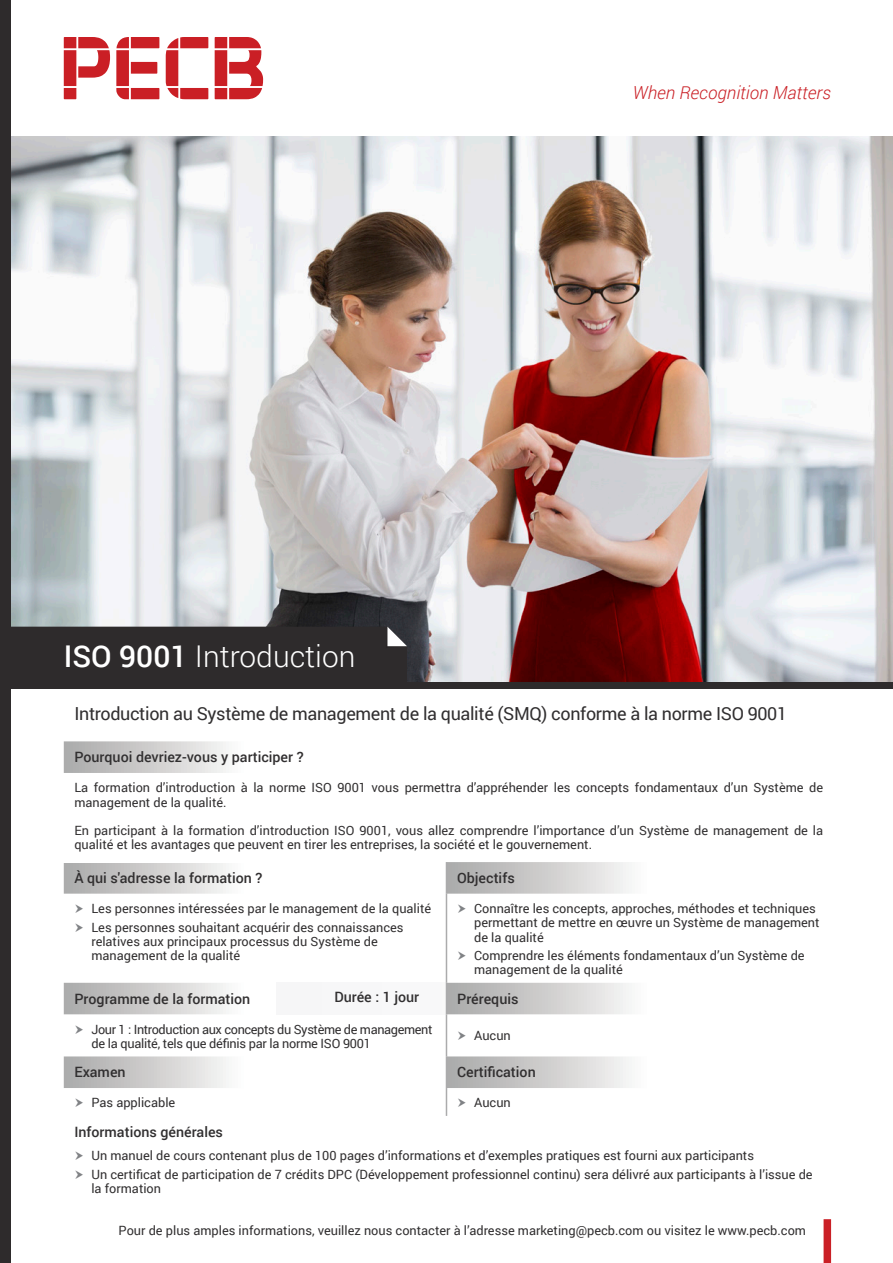
<style>
.page{position:relative;width:893px;height:1263px;background:#fff}
.page>*{position:absolute;margin:0;border:0;box-sizing:border-box;transform-origin:0 0}
.t1{font:300 30px "Roboto";color:#fff}
.t2{font:18px "Roboto";letter-spacing:-.02em;color:#312f30}
.t3{font:italic 300 18px "Roboto";color:#ca2026}
.Table1{font:500 14.25px "Roboto";color:#312f30}
.t4{font:12.75px/14.2px "Roboto";color:#312f30}
.t5{font:12.75px/14.2px "Roboto";letter-spacing:-.03em;color:#312f30}
.s1{font-weight:500}
</style>
<div class="page">
<img style="left:11px;top:136px;width:882px;height:546px">
<svg style="left:116px;top:37px;width:43px;height:62px"></svg>
<svg style="left:166px;top:37px;width:42px;height:62px"></svg>
<svg style="left:215px;top:37px;width:48px;height:62px"></svg>
<svg style="left:64px;top:37px;width:46px;height:62px"></svg>
<div style="left:824px;top:1219px;width:7px;height:44px;background:#ca2026"></div>
<div style="left:0;top:0;width:11px;height:1263px;background:#2e2b2c"></div>
<div style="left:11px;top:627px;width:396px;height:55px;background:#2e2b2c"></div>
<div style="left:0;top:682px;width:893px;height:6px;background:#2e2b2c"></div>
<svg style="left:64px;top:741px;width:382px;height:347px"></svg>
<div style="left:64px;top:773px;width:765px;height:89px;background:#fff"></div>
<svg style="left:447px;top:862px;width:182px;height:226px"></svg>
<div style="left:276px;top:983px;width:170px;height:31px;background:#f7f7f8"></div>
<hr style="left:446px;top:862px;width:1px;height:32px;background:#ababac">
<hr style="left:446px;top:894px;width:1px;height:89px;background:#ababac">
<hr style="left:446px;top:1014px;width:1px;height:42px;background:#ababac">
<hr style="left:446px;top:1056px;width:1px;height:32px;background:#ababac">
<svg style="left:446px;top:1088px;width:1px;height:28px"></svg>
<hr style="left:446px;top:983px;width:1px;height:31px;background:#ababac">
<svg style="left:75px;top:904px;width:8px;height:9px"></svg>
<svg style="left:75px;top:923px;width:8px;height:8px"></svg>
<svg style="left:458px;top:904px;width:8px;height:9px"></svg>
<svg style="left:458px;top:951px;width:8px;height:9px"></svg>
<svg style="left:75px;top:1025px;width:8px;height:9px"></svg>
<svg style="left:458px;top:1031px;width:8px;height:9px"></svg>
<p class="t3" style="left:633px;top:81px;width:200px">When Recognition Matters</p>
<p class="t1" style="left:64px;top:635px;width:293px"><span class="s1">ISO 9001</span> Introduction</p>
<p class="t2" style="left:74px;top:701px;width:714px">Introduction au Système de management de la qualité (SMQ) conforme à la norme ISO 9001</p>
<p class="Table1" style="left:74px;top:747px;width:231px">Pourquoi devriez-vous y participer ?</p>
<p class="t4" style="left:74px;top:780px;width:750px">La formation d’introduction à la norme ISO 9001 vous permettra d’appréhender les concepts fondamentaux d’un Système de management de la qualité.</p>
<p class="t4" style="left:74px;top:823px;width:750px">En participant à la formation d’introduction ISO 9001, vous allez comprendre l’importance d’un Système de management de la qualité et les avantages que peuvent en tirer les entreprises, la société et le gouvernement.</p>
<p class="Table1" style="left:74px;top:868px;width:190px">À qui s'adresse la formation ?</p>
<p class="Table1" style="left:457px;top:868px;width:59px">Objectifs</p>
<p class="t4" style="left:91px;top:901px;width:341px">Les personnes intéressées par le management de la qualité</p>
<p class="t4" style="left:91px;top:919px;width:314px">Les personnes souhaitant acquérir des connaissances relatives aux principaux processus du Système de management de la qualité</p>
<p class="t4" style="left:474px;top:901px;width:347px">Connaître les concepts, approches, méthodes et techniques permettant de mettre en œuvre un Système de management de la qualité</p>
<p class="t4" style="left:474px;top:948px;width:332px">Comprendre les éléments fondamentaux d’un Système de management de la qualité</p>
<p class="Table1" style="left:74px;top:988px;width:177px">Programme de la formation</p>
<p class="Table1" style="left:334px;top:987px;width:86px">Durée : 1 jour</p>
<p class="Table1" style="left:457px;top:988px;width:63px">Prérequis</p>
<p class="t5" style="left:91px;top:1021px;width:342px">Jour 1 : Introduction aux concepts du Système de management de la qualité, tels que définis par la norme ISO 9001</p>
<p class="t4" style="left:474px;top:1027px;width:38px">Aucun</p>
<p class="Table1" style="left:74px;top:1062px;width:53px">Examen</p>
<p class="Table1" style="left:457px;top:1062px;width:80px">Certification</p>
<p class="t4" style="left:91px;top:1095px;width:85px">Pas applicable</p>
<p class="t4" style="left:474px;top:1095px;width:38px">Aucun</p>
<p class="Table1" style="left:74px;top:1122px;width:150px">Informations générales</p>
<p class="t4" style="left:91px;top:1148px;width:664px">Un manuel de cours contenant plus de 100 pages d’informations et d’exemples pratiques est fourni aux participants</p>
<p class="t4" style="left:91px;top:1167px;width:723px">Un certificat de participation de 7 crédits DPC (Développement professionnel continu) sera délivré aux participants à l’issue de la formation</p>
<p class="t4" style="left:119px;top:1223px;width:689px">Pour de plus amples informations, veuillez nous contacter à l’adresse marketing@pecb.com ou visitez le www.pecb.com</p>
</div>
